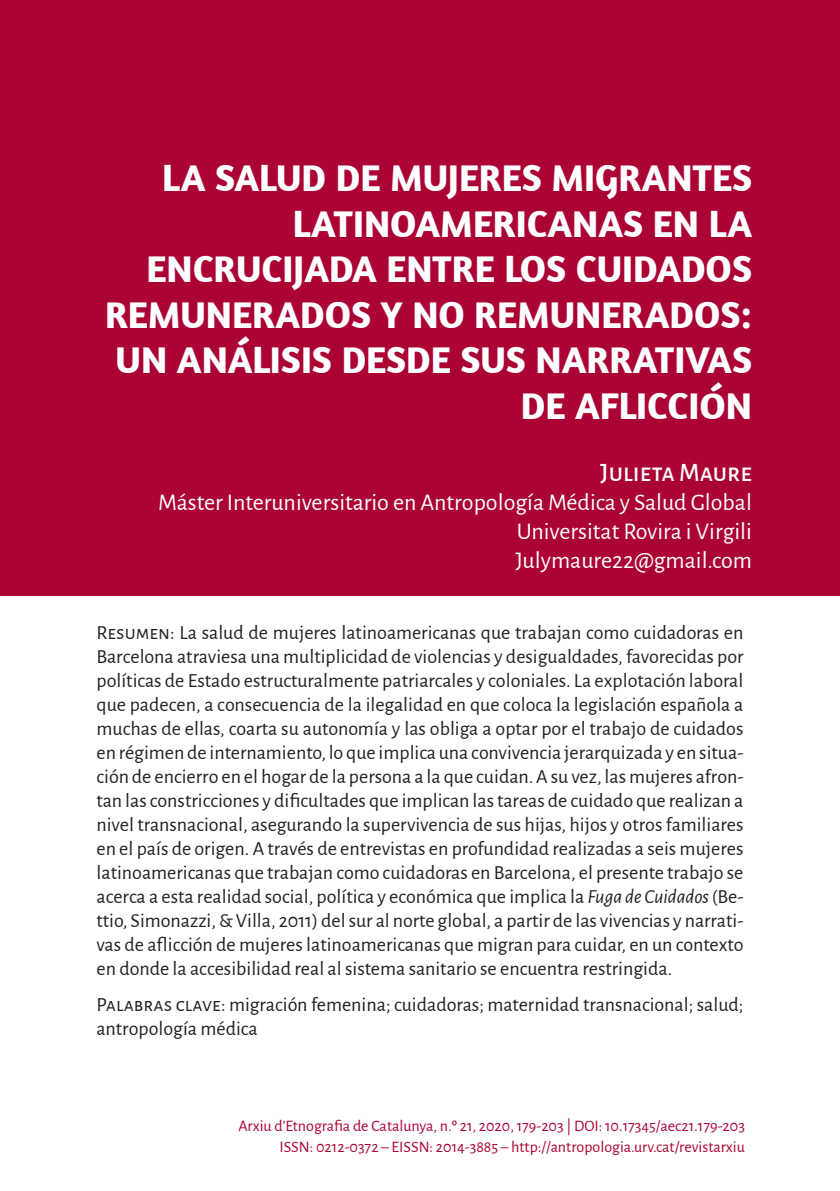
<style>
.page{position:relative;width:840px;height:1191px;background:#fff}
.page>*{position:absolute;margin:0;border:0;box-sizing:border-box;transform-origin:0 0}
.t1{font:700 38px/45.6px "Amaranth";color:#fff;text-align:right}
.t2{font:500 26px "Alegreya Sans SC";color:#fff}
.t3{font:24px/28.8px "Alegreya Sans";color:#fff;text-align:justify}
.t4{font:20px/24px "Alegreya Sans";color:#231f20;text-align:justify}
.t5{font:16px/20px "Alegreya Sans";color:#ab0333;text-align:right}
.s1{font-style:italic}
</style>
<div class="page">
<div style="left:0;top:0;width:839px;height:595px;background:#ab0333"></div>
<h1 class="t1" style="left:105px;top:154px;width:648px">LA SALUD DE MUJERES MIGRANTES<br>LATINOAMERICANAS EN LA<br>ENCRUCIJADA ENTRE LOS CUIDADOS<br>REMUNERADOS Y NO REMUNERADOS:<br>UN ANÁLISIS DESDE SUS NARRATIVAS<br>DE AFLICCIÓN</h1>
<h2 class="t2" style="left:600px;top:454px;width:153px">Julieta Maure</h2>
<p class="t3" style="left:515px;top:487px;width:238px;text-indent:-357px">Máster Interuniversitario en Antropología Médica y Salud Global Universitat Rovira i Virgili Julymaure22@gmail.com</p>
<p class="t4" style="left:96px;top:619px;width:648px">Resumen: La salud de mujeres latinoamericanas que trabajan como cuidadoras en Barcelona atraviesa una multiplicidad de violencias y desigualdades, favorecidas por políticas de Estado estructuralmente patriarcales y coloniales. La explotación laboral que padecen, a consecuencia de la ilegalidad en que coloca la legislación española a muchas de ellas, coarta su autonomía y las obliga a optar por el trabajo de cuidados en régimen de internamiento, lo que implica una convivencia jerarquizada y en situa&shy;ción de encierro en el hogar de la persona a la que cuidan. A su vez, las mujeres afron&shy;tan las constricciones y dificultades que implican las tareas de cuidado que realizan a nivel transnacional, asegurando la supervivencia de sus hijas, hijos y otros familiares en el país de origen. A través de entrevistas en profundidad realizadas a seis mujeres latinoamericanas que trabajan como cuidadoras en Barcelona, el presente trabajo se acerca a esta realidad social, política y económica que implica la <span class="s1">Fuga de Cuidados</span> (Be&shy;ttio, Simonazzi, &amp; Villa, 2011) del sur al norte global, a partir de las vivencias y narrati&shy;vas de aflicción de mujeres latinoamericanas que migran para cuidar, en un contexto en donde la accesibilidad real al sistema sanitario se encuentra restringida.</p>
<p class="t4" style="left:96px;top:991px;width:648px">Palabras clave: migración femenina; cuidadoras; maternidad transnacional; salud; antropología médica</p>
<p class="t5" style="left:238px;top:1115px;width:507px">Arxiu d’Etnografia de Catalunya, n.º 21, 2020, 179-203 | DOI: 10.17345/aec21.179-203<br>ISSN: 0212-0372 – EISSN: 2014-3885 – http://antropologia.urv.cat/revistarxiu</p>
</div>
